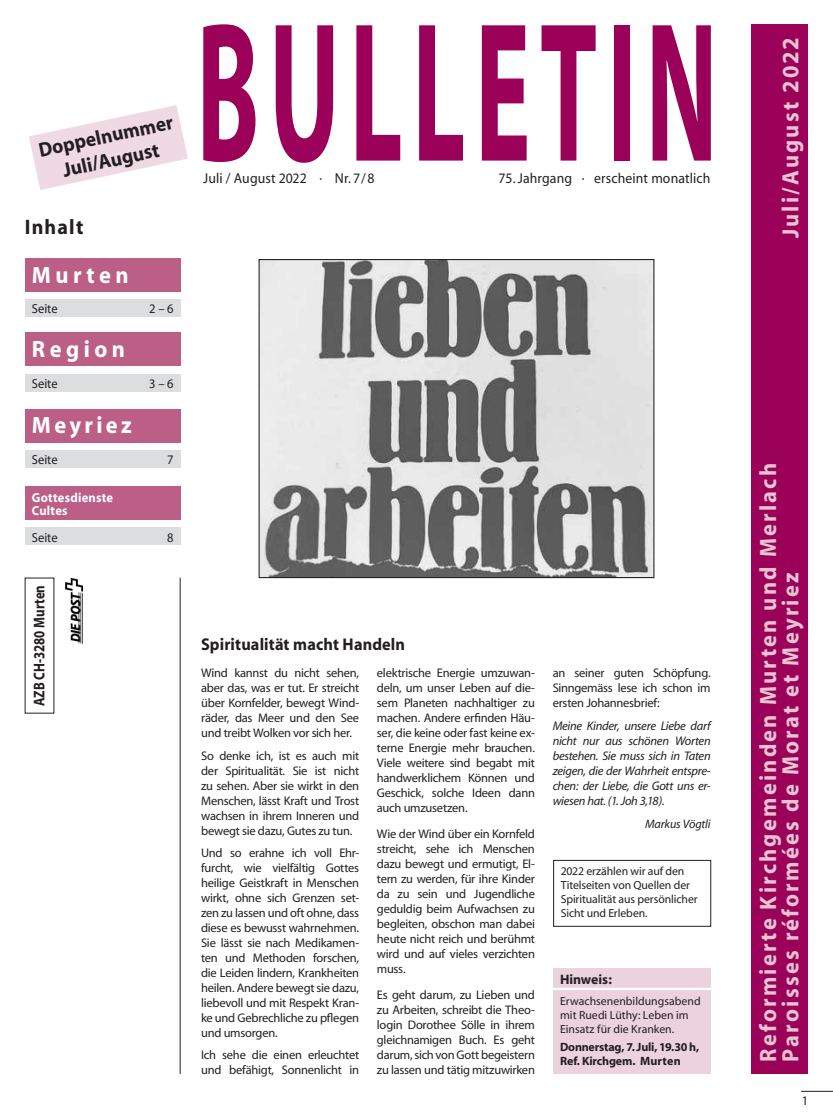
<style>
.page{position:relative;width:833px;height:1120px;background:#fff}
.page>*{position:absolute;margin:0;border:0;box-sizing:border-box;transform-origin:0 0}
.t1{font:700 200.62px "Myriad";letter-spacing:.09em;color:#9c0159;scale:.52 1}
.t2{font:700 23.62px/22.5px "Myriad";letter-spacing:.1em;color:#e6c4d2;scale:.95 1}
.t3{font:700 23.62px "Myriad";letter-spacing:.2em;color:#fff;scale:.95 1}
.t4{font:700 23.62px "Myriad";letter-spacing:.15em;color:#fff;scale:.95 1}
.t5{font:700 21px "Myriad";letter-spacing:.06em;color:#231f20;scale:.95 1}
.t6{font:700 20.38px/24.1px "Myriad";color:#231f20;text-align:center;scale:.95 1}
.t7{font:700 17px "Myriad";letter-spacing:.01em;color:#231f20;scale:.95 1}
.t8{font:700 15.62px "Myriad";color:#231f20;scale:.83 1}
.t9{font:14.5px "Myriad";letter-spacing:.01em;color:#231f20;scale:.95 1}
.t10{font:700 13.75px "Myriad";letter-spacing:-.01em;color:#231f20}
.t11{font:13.12px "Myriad";color:#231f20;scale:.95 1}
.t12{font:700 13.12px/13.8px "Myriad";letter-spacing:.02em;color:#fff;scale:.95 1}
.t13{font:12.5px/15px "Myriad";letter-spacing:-.02em;color:#231f20;text-align:justify}
.t14{font:italic 12.5px/15px "Myriad";letter-spacing:-.02em;color:#231f20;text-align:justify}
.t15{font:italic 12.25px "Myriad";letter-spacing:-.015em;color:#231f20}
.t16{font:700 12px/14.4px "Myriad";letter-spacing:-.015em;color:#231f20}
.t17{font:11.75px/13.8px "Myriad";letter-spacing:-.005em;color:#231f20}
</style>
<div class="page">
<div style="left:553px;top:968px;width:158px;height:106px;background:#ecd2dd"></div>
<hr style="left:544px;top:987px;width:187px;height:3px;background:#fff">
<img style="left:260px;top:261px;width:392px;height:315px">
<div style="left:258px;top:259px;width:396px;height:319px;border:1px solid #231f20"></div>
<div style="left:751px;top:25px;width:57px;height:1049px;background:#9c0159"></div>
<hr style="left:801px;top:1091px;width:32px;height:1px;background:#231f20">
<div style="left:25px;top:258px;width:156px;height:34px;background:#bb5f87"></div>
<div style="left:25px;top:332px;width:156px;height:34px;background:#bb5f87"></div>
<div style="left:25px;top:409px;width:156px;height:33px;background:#bb5f87"></div>
<div style="left:25px;top:486px;width:156px;height:33px;background:#bb5f87"></div>
<div style="left:25px;top:299px;width:155px;height:18px;background:#dcdddf"></div>
<div style="left:25px;top:374px;width:156px;height:18px;background:#dcdddf"></div>
<div style="left:25px;top:450px;width:156px;height:18px;background:#dcdddf"></div>
<div style="left:25px;top:527px;width:156px;height:18px;background:#dcdddf"></div>
<hr style="left:180px;top:578px;width:1px;height:496px;background:#231f20">
<img style="left:66px;top:578px;width:16px;height:66px">
<svg style="left:29px;top:105px;width:159px;height:85px"></svg>
<div style="left:553px;top:860px;width:158px;height:66px;border:1px solid #231f20"></div>
<h3 class="t6" style="left:37px;top:139px;width:146px;rotate:-12deg">Doppelnummer<br>Juli/August</h3>
<h3 class="t5" style="left:25px;top:216px;width:63px">Inhalt</h3>
<h2 class="t3" style="left:32px;top:262px;width:104px">Murten</h2>
<p class="t11" style="left:32px;top:302px;width:29px">Seite</p>
<p class="t11" style="left:149px;top:302px;width:27px">2 – 6</p>
<h2 class="t3" style="left:32px;top:337px;width:100px">Region</h2>
<p class="t11" style="left:32px;top:377px;width:29px">Seite</p>
<p class="t11" style="left:149px;top:377px;width:27px">3 – 6</p>
<h2 class="t4" style="left:32px;top:413px;width:107px">Meyriez</h2>
<p class="t11" style="left:32px;top:453px;width:29px">Seite</p>
<p class="t11" style="left:167px;top:453px;width:8px">7</p>
<p class="t12" style="left:32px;top:491px;width:87px">Gottesdienste<br>Cultes</p>
<p class="t11" style="left:32px;top:531px;width:29px">Seite</p>
<p class="t11" style="left:167px;top:531px;width:8px">8</p>
<p class="t8" style="left:31px;top:706px;width:147px;rotate:-90deg">AZB CH-3280 Murten</p>
<h1 class="t1" style="left:196px;top:-10px;width:1004px">BULLETIN</h1>
<p class="t9" style="left:203px;top:171px;width:182px">Juli / August 2022 · Nr. 7/8</p>
<p class="t9" style="left:498px;top:171px;width:225px">75. Jahrgang · erscheint monatlich</p>
<h3 class="t7" style="left:201px;top:636px;width:216px">Spiritualität macht Handeln</h3>
<p class="t13" style="left:201px;top:666px;width:159px">Wind kannst du nicht sehen, aber das, was er tut. Er streicht über Kornfelder, bewegt Wind&shy;räder, das Meer und den See und treibt Wolken vor sich her.</p>
<p class="t13" style="left:201px;top:748px;width:160px">So denke ich, ist es auch mit der Spiritualität. Sie ist nicht zu sehen. Aber sie wirkt in den Menschen, lässt Kraft und Trost wachsen in ihrem Inneren und bewegt sie dazu, Gutes zu tun.</p>
<p class="t13" style="left:201px;top:845px;width:159px">Und so erahne ich voll Ehr&shy;furcht, wie vielfältig Gottes heilige Geistkraft in Menschen wirkt, ohne sich Grenzen set&shy;zen zu lassen und oft ohne, dass diese es bewusst wahrnehmen.<br>Sie lässt sie nach Medikamen&shy;ten und Methoden forschen, die Leiden lindern, Krankheiten heilen. Andere bewegt sie dazu, liebevoll und mit Respekt Kran&shy;ke und Gebrechliche zu pflegen und umsorgen.</p>
<p class="t13" style="left:201px;top:1047px;width:159px">Ich sehe die einen erleuchtet und befähigt, Sonnenlicht in</p>
<p class="t13" style="left:377px;top:666px;width:159px">elektrische Energie umzuwan&shy;deln, um unser Leben auf die&shy;sem Planeten nachhaltiger zu machen. Andere erfinden Häu&shy;ser, die keine oder fast keine ex&shy;terne Energie mehr brauchen.<br>Viele weitere sind begabt mit handwerklichem Können und Geschick, solche Ideen dann auch umzusetzen.</p>
<p class="t13" style="left:377px;top:827px;width:159px">Wie der Wind über ein Kornfeld streicht, sehe ich Menschen dazu bewegt und ermutigt, El&shy;tern zu werden, für ihre Kinder da zu sein und Jugendliche geduldig beim Aufwachsen zu begleiten, obschon man dabei heute nicht reich und berühmt wird und auf vieles verzichten muss.</p>
<p class="t13" style="left:377px;top:987px;width:159px">Es geht darum, zu Lieben und zu Arbeiten, schreibt die Theo&shy;login Dorothee Sölle in ihrem gleichnamigen Buch. Es geht darum, sich von Gott begeistern zu lassen und tätig mitzuwirken</p>
<p class="t13" style="left:552px;top:666px;width:159px">an seiner guten Schöpfung.<br>Sinngemäss lese ich schon im ersten Johannesbrief:</p>
<p class="t14" style="left:552px;top:718px;width:159px">Meine Kinder, unsere Liebe darf nicht nur aus schönen Worten bestehen. Sie muss sich in Taten zeigen, die der Wahrheit entspre&shy;chen: der Liebe, die Gott uns er&shy;wiesen hat. (1. Joh 3,18).</p>
<p class="t15" style="left:645px;top:817px;width:67px">Markus Vögtli</p>
<p class="t17" style="left:561px;top:865px;width:138px">2022 erzählen wir auf den<br>Titelseiten von Quellen der<br>Spiritualität aus persönlicher<br>Sicht und Erleben.</p>
<p class="t10" style="left:560px;top:972px;width:53px">Hinweis:</p>
<p class="t17" style="left:560px;top:994px;width:142px">Erwachsenenbildungsabend mit Ruedi Lüthy: Leben im<br>Einsatz für die Kranken.</p>
<p class="t16" style="left:560px;top:1040px;width:141px">Donnerstag, 7. Juli, 19.30 h,<br>Ref. Kirchgem. Murten</p>
<h2 class="t2" style="left:780px;top:238px;width:213px;rotate:-90deg">Juli/August 2022</h2>
<h2 class="t2" style="left:757px;top:1062px;width:632px;rotate:-90deg">Reformierte Kirchgemeinden Murten und Merlach<br>Paroisses réformées de Morat et Meyriez</h2>
<p class="t11" style="left:802px;top:1093px;width:8px">1</p>
</div>
